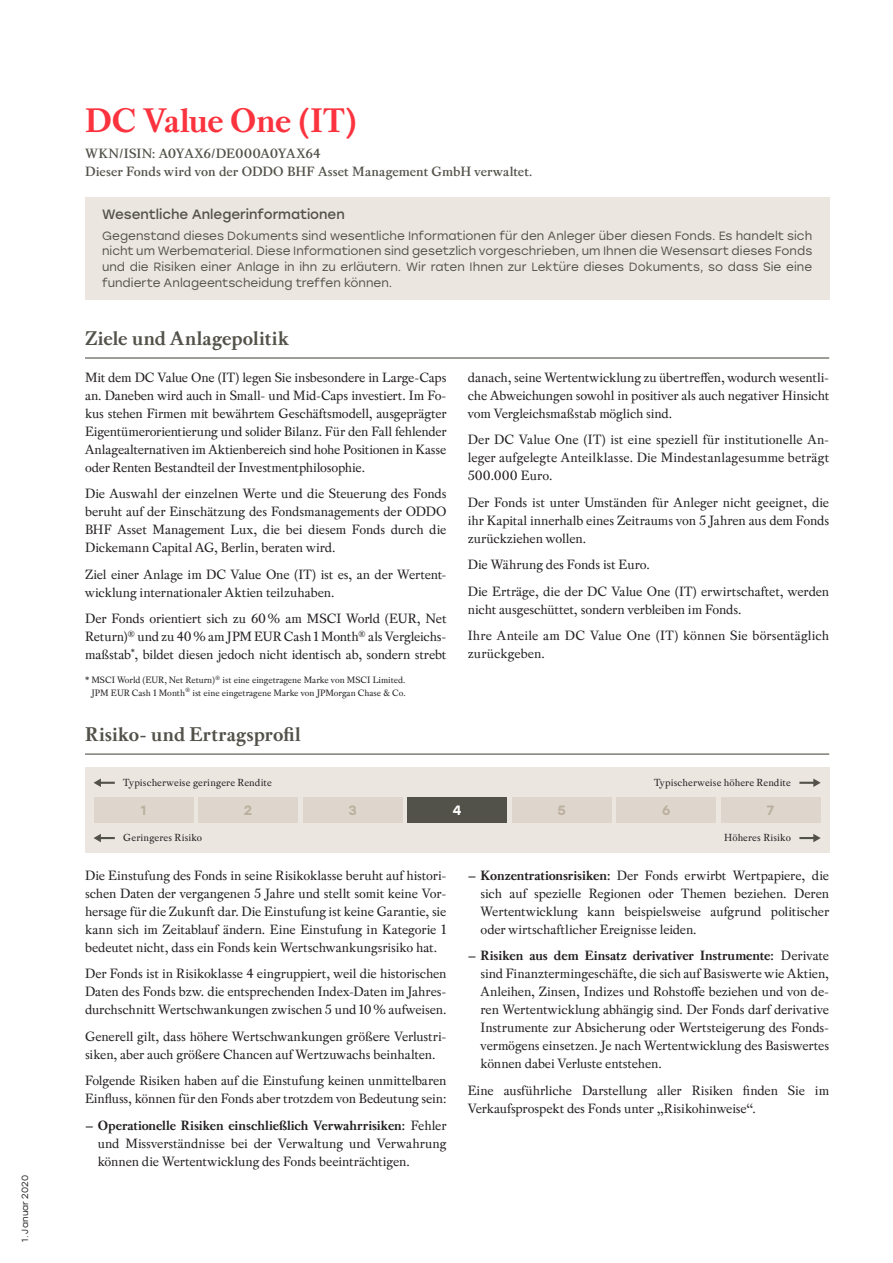
<style>
.page{position:relative;width:893px;height:1263px;background:#fff}
.page>*{position:absolute;margin:0;border:0;box-sizing:border-box;transform-origin:0 0}
.t1{font:700 36px "Pradell";letter-spacing:-.01em;color:#fb333e}
.t2{font:700 21px "Pradell";letter-spacing:.01em;color:#53524a}
.t3{font:14.25px/18px "Pradell";letter-spacing:-.005em;color:#231f20;text-align:justify}
.t4{font:600 14.25px/18px "Pradell";color:#53524a}
.t5{font:13.5px "Stolzl";letter-spacing:-.005em;color:#53524a}
.t6{font:500 13.5px "Stolzl";color:#bbaf9d}
.t7{font:500 13.5px "Stolzl";color:#fff}
.t8{font:12px/15.8px "Stolzl";color:#53524a;text-align:justify}
.t9{font:10.8px "Pradell";letter-spacing:.01em;color:#231f20}
.t10{font:9.75px/12.8px "Pradell";color:#231f20;text-align:right}
.t11{font:9px "Stolzl";letter-spacing:.015em;color:#231f20}
.s1{font-weight:700}
</style>
<div class="page">
<div style="left:85px;top:197px;width:744px;height:102px;background:#ece6e1"></div>
<hr style="left:85px;top:357px;width:744px;height:2px;background:#53524a">
<hr style="left:85px;top:753px;width:744px;height:2px;background:#53524a">
<div style="left:85px;top:768px;width:744px;height:85px;background:#ece6e1"></div>
<div style="left:94px;top:798px;width:99px;height:25px;background:#ded6cd"></div>
<div style="left:198px;top:798px;width:100px;height:25px;background:#ded6cd"></div>
<div style="left:303px;top:798px;width:100px;height:25px;background:#ded6cd"></div>
<div style="left:407px;top:798px;width:100px;height:25px;background:#53524a"></div>
<div style="left:512px;top:798px;width:100px;height:25px;background:#ded6cd"></div>
<div style="left:616px;top:798px;width:100px;height:25px;background:#ded6cd"></div>
<div style="left:721px;top:798px;width:100px;height:25px;background:#ded6cd"></div>
<svg style="left:799px;top:834px;width:22px;height:8px"></svg>
<svg style="left:799px;top:778px;width:22px;height:9px"></svg>
<svg style="left:94px;top:778px;width:21px;height:9px"></svg>
<svg style="left:94px;top:834px;width:21px;height:8px"></svg>
<p class="t11" style="left:19px;top:1242px;width:68px;rotate:-90deg">1. Januar 2020</p>
<h1 class="t1" style="left:85px;top:98px;width:274px">DC Value One (IT)</h1>
<p class="t4" style="left:85px;top:144px;width:449px">WKN/ISIN: A0YAX6/DE000A0YAX64<br>Dieser Fonds wird von der ODDO BHF Asset Management GmbH verwaltet.</p>
<p class="t5" style="left:102px;top:205px;width:244px">Wesentliche Anlegerinformationen</p>
<p class="t8" style="left:102px;top:227px;width:712px">Gegenstand dieses Dokuments sind wesentliche Informationen für den Anleger über diesen Fonds. Es handelt sich nicht um Werbematerial. Diese Informationen sind gesetzlich vorgeschrieben, um Ihnen die Wesensart dieses Fonds und die Risiken einer Anlage in ihn zu erläutern. Wir raten Ihnen zur Lektüre dieses Dokuments, so dass Sie eine fundierte Anlageentscheidung treffen können.</p>
<h2 class="t2" style="left:85px;top:325px;width:205px">Ziele und Anlagepolitik</h2>
<p class="t3" style="left:85px;top:368px;width:363px">Mit dem DC Value One (IT) legen Sie insbesondere in Large-Caps an. Daneben wird auch in Small- und Mid-Caps investiert. Im Fo&shy;kus stehen Firmen mit bewährtem Geschäftsmodell, ausgeprägter Eigentümerorientierung und solider Bilanz. Für den Fall fehlender Anlagealternativen im Aktienbereich sind hohe Positionen in Kasse oder Renten Bestandteil der Investmentphilosophie.</p>
<p class="t3" style="left:85px;top:484px;width:363px">Die Auswahl der einzelnen Werte und die Steuerung des Fonds beruht auf der Einschätzung des Fondsmanagements der ODDO BHF Asset Management Lux, die bei diesem Fonds durch die Dickemann Capital AG, Berlin, beraten wird.</p>
<p class="t3" style="left:85px;top:565px;width:363px">Ziel einer Anlage im DC Value One (IT) ist es, an der Wertent&shy;wicklung internationaler Aktien teilzuhaben.</p>
<p class="t3" style="left:85px;top:609px;width:363px">Der Fonds orientiert sich zu 60% am MSCI World (EUR, Net Return)<sup>®</sup> und zu 40% am JPM EUR Cash 1 Month<sup>®</sup> als Vergleichs&shy;maßstab<sup>*</sup>, bildet diesen jedoch nicht identisch ab, sondern strebt</p>
<p class="t10" style="left:85px;top:673px;width:322px">* MSCI World (EUR, Net Return)<sup>®</sup> ist eine eingetragene Marke von MSCI Limited.<br>JPM EUR Cash 1 Month<sup>®</sup> ist eine eingetragene Marke von JPMorgan Chase &amp; Co.</p>
<h2 class="t2" style="left:85px;top:721px;width:217px">Risiko- und Ertragsprofil</h2>
<p class="t9" style="left:123px;top:776px;width:150px">Typischerweise geringere Rendite</p>
<p class="t3" style="left:468px;top:368px;width:363px">danach, seine Wertentwicklung zu übertreffen, wodurch wesentli&shy;che Abweichungen sowohl in positiver als auch negativer Hinsicht vom Vergleichsmaßstab möglich sind.</p>
<p class="t3" style="left:468px;top:430px;width:363px">Der DC Value One (IT) ist eine speziell für institutionelle An&shy;leger aufgelegte Anteilklasse. Die Mindestanlagesumme beträgt 500.000 Euro.</p>
<p class="t3" style="left:468px;top:493px;width:363px">Der Fonds ist unter Umständen für Anleger nicht geeignet, die ihr Kapital innerhalb eines Zeitraums von 5 Jahren aus dem Fonds zurückziehen wollen.</p>
<p class="t3" style="left:468px;top:551px;width:363px;line-height:26.5px">Die Währung des Fonds ist Euro.<br>Die Erträge, die der DC Value One (IT) erwirtschaftet, werden</p>
<p class="t3" style="left:468px;top:596px;width:363px;line-height:26.5px">nicht ausgeschüttet, sondern verbleiben im Fonds.<br>Ihre Anteile am DC Value One (IT) können Sie börsentäglich</p>
<p class="t3" style="left:468px;top:644px;width:79px">zurückgeben.</p>
<p class="t9" style="left:654px;top:776px;width:138px">Typischerweise höhere Rendite</p>
<p class="t6" style="left:141px;top:801px;width:7px">1</p>
<p class="t6" style="left:244px;top:801px;width:10px">2</p>
<p class="t6" style="left:348px;top:801px;width:10px">3</p>
<p class="t7" style="left:453px;top:801px;width:10px">4</p>
<p class="t6" style="left:557px;top:801px;width:10px">5</p>
<p class="t6" style="left:662px;top:801px;width:10px">6</p>
<p class="t6" style="left:767px;top:801px;width:9px">7</p>
<p class="t9" style="left:123px;top:831px;width:80px">Geringeres Risiko</p>
<p class="t3" style="left:85px;top:866px;width:363px">Die Einstufung des Fonds in seine Risikoklasse beruht auf histori&shy;schen Daten der vergangenen 5 Jahre und stellt somit keine Vor&shy;hersage für die Zukunft dar. Die Einstufung ist keine Garantie, sie kann sich im Zeitablauf ändern. Eine Einstufung in Kategorie 1 bedeutet nicht, dass ein Fonds kein Wertschwankungsrisiko hat.</p>
<p class="t3" style="left:85px;top:964px;width:363px">Der Fonds ist in Risikoklasse 4 eingruppiert, weil die historischen Daten des Fonds bzw. die entsprechenden Index-Daten im Jahres&shy;durchschnitt Wertschwankungen zwischen 5 und 10% aufweisen.</p>
<p class="t3" style="left:85px;top:1027px;width:363px">Generell gilt, dass höhere Wertschwankungen größere Verlustri&shy;siken, aber auch größere Chancen auf Wertzuwachs beinhalten.</p>
<p class="t3" style="left:85px;top:1071px;width:363px">Folgende Risiken haben auf die Einstufung keinen unmittelbaren<br>Einfluss, können für den Fonds aber trotzdem von Bedeutung sein:</p>
<p class="t3" style="left:98px;top:1116px;width:350px;text-indent:-13px"><span class="s1">– Operationelle Risiken einschließlich Verwahrrisiken:</span> Fehler und Missverständnisse bei der Verwaltung und Verwahrung können die Wertentwicklung des Fonds beeinträchtigen.</p>
<p class="t9" style="left:724px;top:831px;width:68px">Höheres Risiko</p>
<p class="t3" style="left:480px;top:866px;width:350px;text-indent:-13px"><span class="s1">– Konzentrationsrisiken:</span> Der Fonds erwirbt Wertpapiere, die sich auf spezielle Regionen oder Themen beziehen. Deren Wertentwicklung kann beispielsweise aufgrund politischer oder wirtschaftlicher Ereignisse leiden.</p>
<p class="t3" style="left:480px;top:946px;width:350px;text-indent:-13px"><span class="s1">– Risiken aus dem Einsatz derivativer Instrumente:</span> Derivate sind Finanztermingeschäfte, die sich auf Basiswerte wie Aktien, Anleihen, Zinsen, Indizes und Rohstoffe beziehen und von de&shy;ren Wertentwicklung abhängig sind. Der Fonds darf derivative Instrumente zur Absicherung oder Wertsteigerung des Fonds&shy;vermögens einsetzen. Je nach Wertentwicklung des Basiswertes können dabei Verluste entstehen.</p>
<p class="t3" style="left:468px;top:1081px;width:363px">Eine ausführliche Darstellung aller Risiken finden Sie im<br>Verkaufsprospekt des Fonds unter „Risikohinweise“.</p>
</div>
